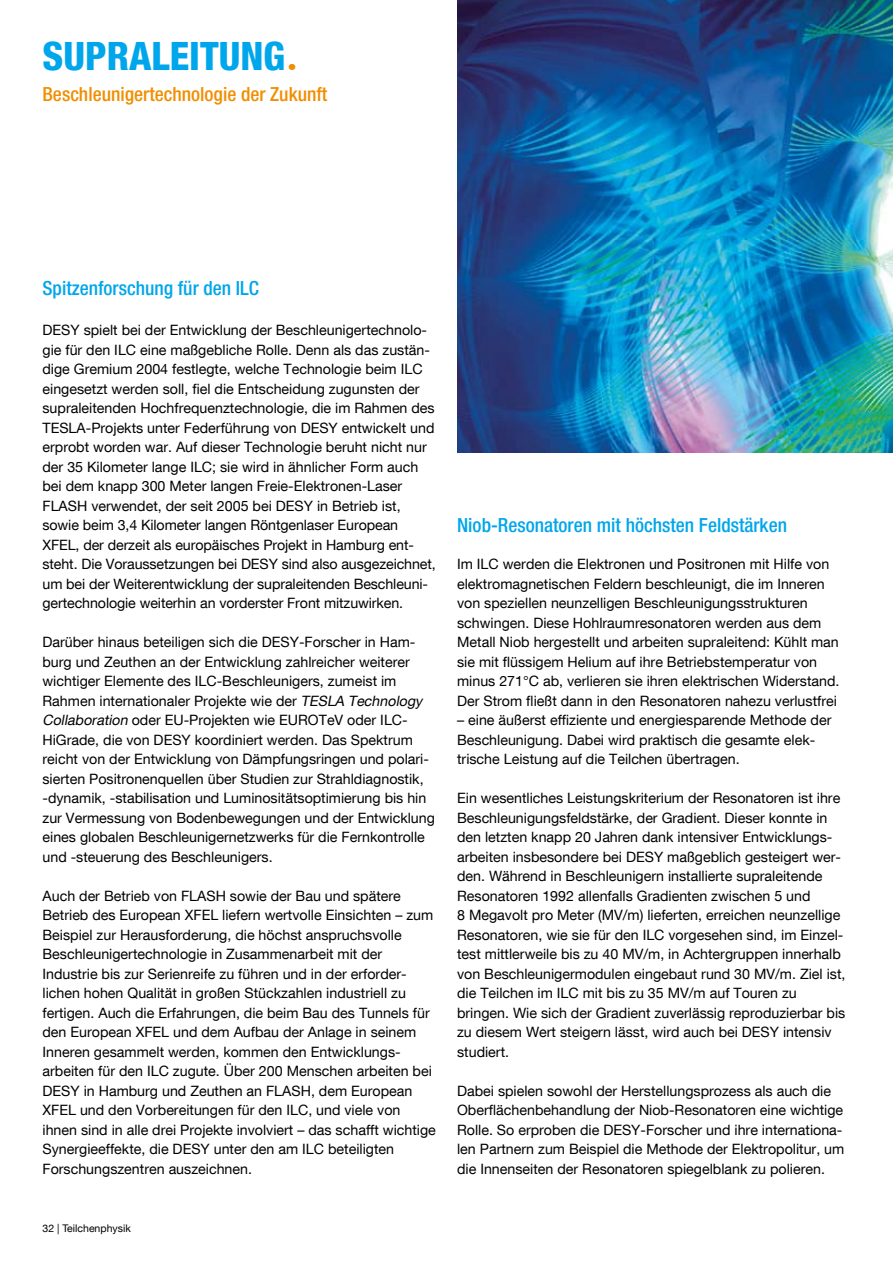
<style>
.page{position:relative;width:893px;height:1263px;background:#fff}
.page>*{position:absolute;margin:0;border:0;box-sizing:border-box;transform-origin:0 0}
.t1{font:39px "Desy Neue Helvetica 87 Cond H";color:#00a6eb}
.t2{font:39px "Desy Neue Helvetica 87 Cond H";color:#f18e00}
.t3{font:19.5px "Desy Neue Helvetica 67 Cond M";color:#00a6eb}
.t4{font:19.5px "Desy Neue Helvetica 67 Cond M";color:#f18e00}
.t5{font:14.25px/19.5px "Desy Neue Helvetica 55 Roman";color:#000}
.t6{font:10.5px "Desy Neue Helvetica 55 Roman";color:#000}
.s1{font-style:italic}
</style>
<div class="page">
<img style="left:457px;top:0;width:436px;height:452px">
<h1 class="t1" style="left:43px;top:33px;width:167px">SUPRALEITUNG</h1>
<h1 class="t2" style="left:285px;top:33px;width:16px">ª</h1>
<h2 class="t4" style="left:43px;top:82px;width:286px">Beschleunigertechnologie der Zukunft</h2>
<h2 class="t3" style="left:43px;top:277px;width:218px">Spitzenforschung für den ILC</h2>
<p class="t5" style="left:43px;top:320px;width:395px">DESY spielt bei der Entwicklung der Beschleunigertechnolo&shy;gie für den ILC eine maßgebliche Rolle. Denn als das zustän&shy;dige Gremium 2004 festlegte, welche Technologie beim ILC eingesetzt werden soll, fiel die Entscheidung zugunsten der supraleitenden Hochfrequenztechnologie, die im Rahmen des TESLA-Projekts unter Federführung von DESY entwickelt und erprobt worden war. Auf dieser Technologie beruht nicht nur der 35 Kilometer lange ILC; sie wird in ähnlicher Form auch bei dem knapp 300 Meter langen Freie-Elektronen-Laser FLASH verwendet, der seit 2005 bei DESY in Betrieb ist, sowie beim 3,4 Kilometer langen Röntgenlaser European XFEL, der derzeit als europäisches Projekt in Hamburg ent&shy;steht. Die Voraussetzungen bei DESY sind also ausgezeichnet, um bei der Weiterentwicklung der supraleitenden Beschleu- ni&shy;ger-technologie weiterhin an vorderster Front mitzuwirken.</p>
<p class="t5" style="left:43px;top:632px;width:394px">Darüber hinaus beteiligen sich die DESY-Forscher in Ham&shy;burg und Zeuthen an der Entwicklung zahlreicher weiterer wichtiger Elemente des ILC-Beschleunigers, zumeist im Rahmen- internationaler Projekte wie der <span class="s1">TESLA Technology Collaboration</span> oder EU-Projekten wie EUROTeV oder ILC-HiGrade, die von DESY koordiniert werden. Das Spektrum reicht von der Entwicklung von Dämpfungsringen und polari&shy;sierten Positronenquellen über Studien zur Strahldiagnostik, -dynamik, -stabilisation und Luminositätsoptimierung bis hin zur Vermessung von Bodenbewegungen und der Entwicklung eines globalen Beschleunigernetzwerks für die Fernkontrolle und -steuerung des Beschleunigers.</p>
<p class="t5" style="left:43px;top:885px;width:395px">Auch der Betrieb von FLASH sowie der Bau und spätere Betrieb des European XFEL liefern wertvolle Einsichten – zum Beispiel zur Herausforderung, die höchst anspruchsvolle Beschleunigertechnologie in Zusammenarbeit mit der Industrie- bis zur Serienreife zu führen und in der erforder&shy;lichen hohen Qualität in großen Stückzahlen industriell zu fertigen- . Auch die Erfahrungen, die beim Bau des Tunnels für den European XFEL und dem Aufbau der Anlage in seinem Inneren gesammelt werden, kommen den Entwicklungs&shy;arbeiten für den ILC zugute. Über 200 Menschen arbeiten bei DESY in Hamburg und Zeuthen an FLASH, dem European XFEL und den Vorbereitungen für den ILC, und viele von ihnen sind in alle drei Projekte involviert – das schafft wichtige Synergie-effekte, die DESY unter den am ILC beteiligten Forschungszentren- auszeichnen.</p>
<p class="t6" style="left:43px;top:1222px;width:90px">32 | Teilchenphysik</p>
<h2 class="t3" style="left:457px;top:513px;width:331px">Niob-Resonatoren mit höchsten Feldstärken</h2>
<p class="t5" style="left:457px;top:554px;width:384px">Im ILC werden die Elektronen und Positronen mit Hilfe von elektromagnetischen Feldern beschleunigt, die im Inneren von speziellen neunzelligen Beschleunigungsstrukturen schwingen. Diese Hohlraumresonatoren werden aus dem Metall Niob hergestellt und arbeiten supraleitend: Kühlt man sie mit flüssigem Helium auf ihre Betriebstemperatur von minus 271°C ab, verlieren sie ihren elektrischen Widerstand.<br>Der Strom fließt dann in den Resonatoren nahezu verlustfrei</p>
<p class="t5" style="left:457px;top:710px;width:376px">– eine äußerst effiziente und energiesparende Methode der<br>Beschleunigung. Dabei wird praktisch die gesamte elek&shy;trische Leistung auf die Teilchen übertragen.</p>
<p class="t5" style="left:457px;top:788px;width:390px">Ein wesentliches Leistungskriterium der Resonatoren ist ihre Beschleunigungsfeldstärke, der Gradient. Dieser konnte in den letzten knapp 20 Jahren dank intensiver Entwicklungs&shy;arbeiten insbesondere bei DESY maßgeblich gesteigert wer&shy;den. Während in Beschleunigern installierte supraleitende Resonatoren 1992 allenfalls Gradienten zwischen 5 und<br>8 Megavolt pro Meter (MV/m) lieferten, erreichen neunzellige Resonatoren, wie sie für den ILC vorgesehen sind, im Einzel&shy;test mittlerweile bis zu 40 MV/m, in Achtergruppen innerhalb von Beschleunigermodulen eingebaut rund 30 MV/m. Ziel ist, die Teilchen im ILC mit bis zu 35 MV/m auf Touren zu<br>bringen- . Wie sich der Gradient zuverlässig reproduzierbar bis zu diesem Wert steigern lässt, wird auch bei DESY intensiv studiert-.</p>
<p class="t5" style="left:457px;top:1080px;width:389px">Dabei spielen sowohl der Herstellungsprozess als auch die Oberflächenbehandlung der Niob-Resonatoren eine wichtige Rolle. So erproben die DESY-Forscher und ihre internationa&shy;len Partnern zum Beispiel die Methode der Elektropolitur, um die Innenseiten der Resonatoren spiegelblank zu polieren.</p>
</div>
